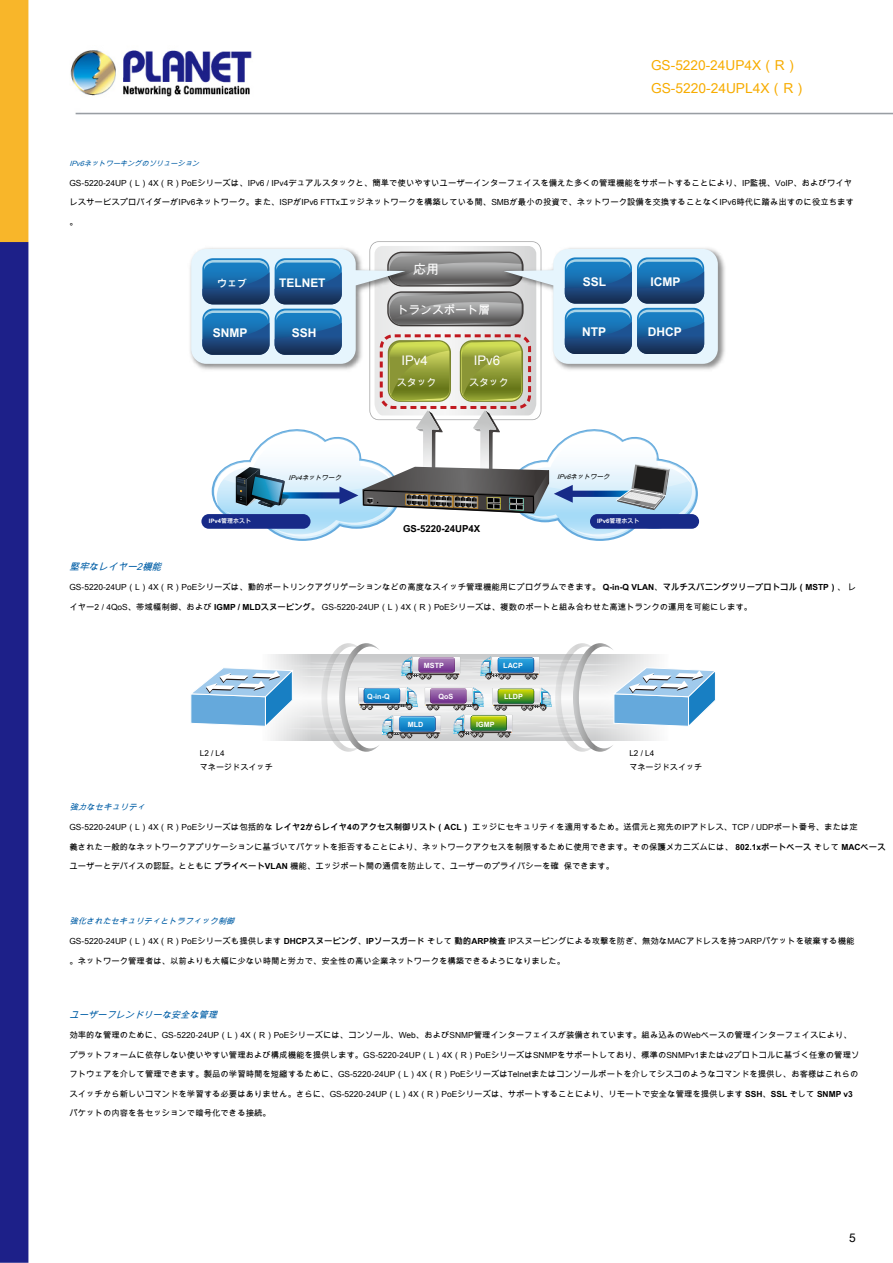
<style>
.page{position:relative;width:893px;height:1263px;background:#fff}
.page>*{position:absolute;margin:0;border:0;box-sizing:border-box;transform-origin:0 0}
.t1{font:13.8px "Arial Unicode MS";color:#f7ac00}
.t2{font:13.65px "Arial Unicode MS";color:#f7ac00}
.t3{font:13.2px "Arial Unicode MS";color:#fff}
.t4{font:700 12px "Arial Unicode MS";color:#fff}
.t5{font:12px "Arial Unicode MS";color:#000}
.t6{font:700 11.85px "Arial Unicode MS";color:#fff}
.t7{font:11.55px "Arial Unicode MS";color:#fff}
.t8{font:700 10.05px "Arial Unicode MS";color:#fff}
.t9{font:9.9px "Arial Unicode MS";color:#fff}
.t10{font:700 9.6px "Arial Unicode MS";color:#000}
.t11{font:italic 9.6px "Arial Unicode MS";color:#005ea6}
.t12{font:italic 9.3px "Arial Unicode MS";color:#005ea6}
.t13{font:8.4px "Arial Unicode MS";color:#000}
.t14{font:italic 8.4px "Arial Unicode MS";color:#005ea6}
.t15{font:italic 8.25px "Arial Unicode MS";color:#005ea6}
.t16{font:8.1px/13.6px "Arial Unicode MS";color:#000}
.t17{font:700 7.2px "Arial Unicode MS";color:#fff}
.t18{font:italic 7.2px "Arial Unicode MS";color:#005ea6}
.t19{font:italic 6.6px "Arial Unicode MS";color:#000}
.t20{font:700 6px "Arial Unicode MS";color:#fff}
.s1{font-weight:700}
</style>
<div class="page">
<img style="left:0;top:0;width:893px;height:1263px">
<img style="left:718px;top:246px;width:11px;height:129px">
<svg style="left:191px;top:241px;width:527px;height:301px"></svg>
<svg style="left:188px;top:643px;width:530px;height:109px"></svg>
<h2 class="t2" style="left:651px;top:55px;width:149px">GS-5220-24UP4X（R）</h2>
<h1 class="t1" style="left:651px;top:79px;width:158px">GS-5220-24UPL4X（R）</h1>
<p class="t18" style="left:69px;top:158px;width:134px">IPv6ネットワーキングのソリューション</p>
<p class="t13" style="left:69px;top:177px;width:784px">GS-5220-24UP（L）4X（R）PoEシリーズは、IPv6 / IPv4デュアルスタックと、簡単で使いやすいユーザーインターフェイスを備えた多くの管理機能をサポートすることにより、IP監視、VoIP、およびワイヤ</p>
<p class="t13" style="left:69px;top:196px;width:786px">レスサービスプロバイダーがIPv6ネットワーク。また、ISPがIPv6 FTTxエッジネットワークを構築している間、SMBが最小の投資で、ネットワーク設備を交換することなくIPv6時代に踏み出すのに役立ちます</p>
<p class="t13" style="left:69px;top:216px;width:10px">。</p>
<h3 class="t3" style="left:413px;top:260px;width:28px">応用</h3>
<h3 class="t7" style="left:397px;top:302px;width:94px">トランスポート層</h3>
<p class="t8" style="left:217px;top:276px;width:31px">ウェブ</p>
<h3 class="t6" style="left:279px;top:274px;width:48px">TELNET</h3>
<h3 class="t4" style="left:583px;top:273px;width:25px">SSL</h3>
<h3 class="t4" style="left:650px;top:273px;width:31px">ICMP</h3>
<h3 class="t4" style="left:213px;top:324px;width:36px">SNMP</h3>
<h3 class="t4" style="left:292px;top:324px;width:26px">SSH</h3>
<h3 class="t4" style="left:582px;top:324px;width:25px">NTP</h3>
<h3 class="t4" style="left:648px;top:324px;width:35px">DHCP</h3>
<h3 class="t3" style="left:401px;top:350px;width:28px">IPv4</h3>
<p class="t9" style="left:397px;top:376px;width:41px">スタック</p>
<h3 class="t3" style="left:474px;top:350px;width:28px">IPv6</h3>
<p class="t9" style="left:469px;top:376px;width:41px">スタック</p>
<p class="t20" style="left:209px;top:517px;width:44px">IPv4管理ホスト</p>
<p class="t19" style="left:289px;top:473px;width:56px">IPv4ネットワーク</p>
<p class="t19" style="left:557px;top:472px;width:56px">IPv6ネットワーク</p>
<p class="t10" style="left:403px;top:522px;width:79px">GS-5220-24UP4X</p>
<p class="t20" style="left:597px;top:517px;width:44px">IPv6管理ホスト</p>
<p class="t11" style="left:69px;top:560px;width:97px">堅牢なレイヤー2機能</p>
<p class="t13" style="left:69px;top:581px;width:788px">GS-5220-24UP（L）4X（R）PoEシリーズは、動的ポートリンクアグリゲーションなどの高度なスイッチ管理機能用にプログラムできます。 <span class="s1">Q-in-Q VLAN、マルチスパニングツリープロトコル（MSTP）、</span> レ</p>
<p class="t13" style="left:69px;top:601px;width:684px">イヤー2 / 4QoS、帯域幅制御、および <span class="s1">IGMP / MLDスヌーピング。</span> GS-5220-24UP（L）4X（R）PoEシリーズは、複数のポートと組み合わせた高速トランクの運用を可能にします。</p>
<p class="t17" style="left:424px;top:661px;width:22px">MSTP</p>
<p class="t17" style="left:503px;top:661px;width:21px">LACP</p>
<p class="t17" style="left:367px;top:691px;width:24px">Q-in-Q</p>
<p class="t17" style="left:438px;top:691px;width:16px">QoS</p>
<p class="t17" style="left:504px;top:691px;width:20px">LLDP</p>
<p class="t17" style="left:408px;top:719px;width:17px">MLD</p>
<p class="t17" style="left:476px;top:719px;width:20px">IGMP</p>
<p class="t16" style="left:200px;top:746px;width:74px">L2 / L4<br>マネージドスイッチ</p>
<p class="t16" style="left:629px;top:746px;width:74px">L2 / L4<br>マネージドスイッチ</p>
<p class="t14" style="left:69px;top:801px;width:80px">強力なセキュリティ</p>
<p class="t13" style="left:69px;top:821px;width:790px">GS-5220-24UP（L）4X（R）PoEシリーズは包括的な <span class="s1">レイヤ2からレイヤ4のアクセス制御リスト（ACL）</span> エッジにセキュリティを適用するため。送信元と宛先のIPアドレス、TCP / UDPポート番号、または定</p>
<p class="t13" style="left:69px;top:841px;width:818px">義された一般的なネットワークアプリケーションに基づいてパケットを拒否することにより、ネットワークアクセスを制限するために使用できます。その保護メカニズムには、 <span class="s1">802.1xポートベース</span> そして <span class="s1">MACベース</span></p>
<p class="t13" style="left:69px;top:860px;width:546px">ユーザーとデバイスの認証。とともに <span class="s1">プライベートVLAN</span> 機能、エッジポート間の通信を防止して、ユーザーのプライバシーを確 保できます。</p>
<p class="t15" style="left:69px;top:915px;width:170px">強化されたセキュリティとトラフィック制御</p>
<p class="t13" style="left:69px;top:935px;width:786px">GS-5220-24UP（L）4X（R）PoEシリーズも提供します <span class="s1">DHCPスヌーピング、IPソースガード</span> そして <span class="s1">動的ARP検査</span> IPスヌーピングによる攻撃を防ぎ、無効なMACアドレスを持つARPパケットを破棄する機能</p>
<p class="t13" style="left:69px;top:954px;width:497px">。ネットワーク管理者は、以前よりも大幅に少ない時間と労力で、安全性の高い企業ネットワークを構築できるようになりました。</p>
<p class="t12" style="left:69px;top:1008px;width:153px">ユーザーフレンドリーな安全な管理</p>
<p class="t13" style="left:69px;top:1029px;width:784px">効率的な管理のために、GS-5220-24UP（L）4X（R）PoEシリーズには、コンソール、Web、およびSNMP管理インターフェイスが装備されています。組み込みのWebベースの管理インターフェイスにより、</p>
<p class="t13" style="left:69px;top:1049px;width:791px">プラットフォームに依存しない使いやすい管理および構成機能を提供します。GS-5220-24UP（L）4X（R）PoEシリーズはSNMPをサポートしており、標準のSNMPv1またはv2プロトコルに基づく任意の管理ソ</p>
<p class="t13" style="left:69px;top:1068px;width:790px">フトウェアを介して管理できます。製品の学習時間を短縮するために、GS-5220-24UP（L）4X（R）PoEシリーズはTelnetまたはコンソールポートを介してシスコのようなコマンドを提供し、お客様はこれらの</p>
<p class="t13" style="left:69px;top:1088px;width:785px">スイッチから新しいコマンドを学習する必要はありません。さらに、GS-5220-24UP（L）4X（R）PoEシリーズは、サポートすることにより、リモートで安全な管理を提供します <span class="s1">SSH、SSL</span> そして <span class="s1">SNMP v3</span></p>
<p class="t13" style="left:69px;top:1107px;width:203px">パケットの内容を各セッションで暗号化できる接続。</p>
<h3 class="t5" style="left:849px;top:1229px;width:8px">5</h3>
</div>
